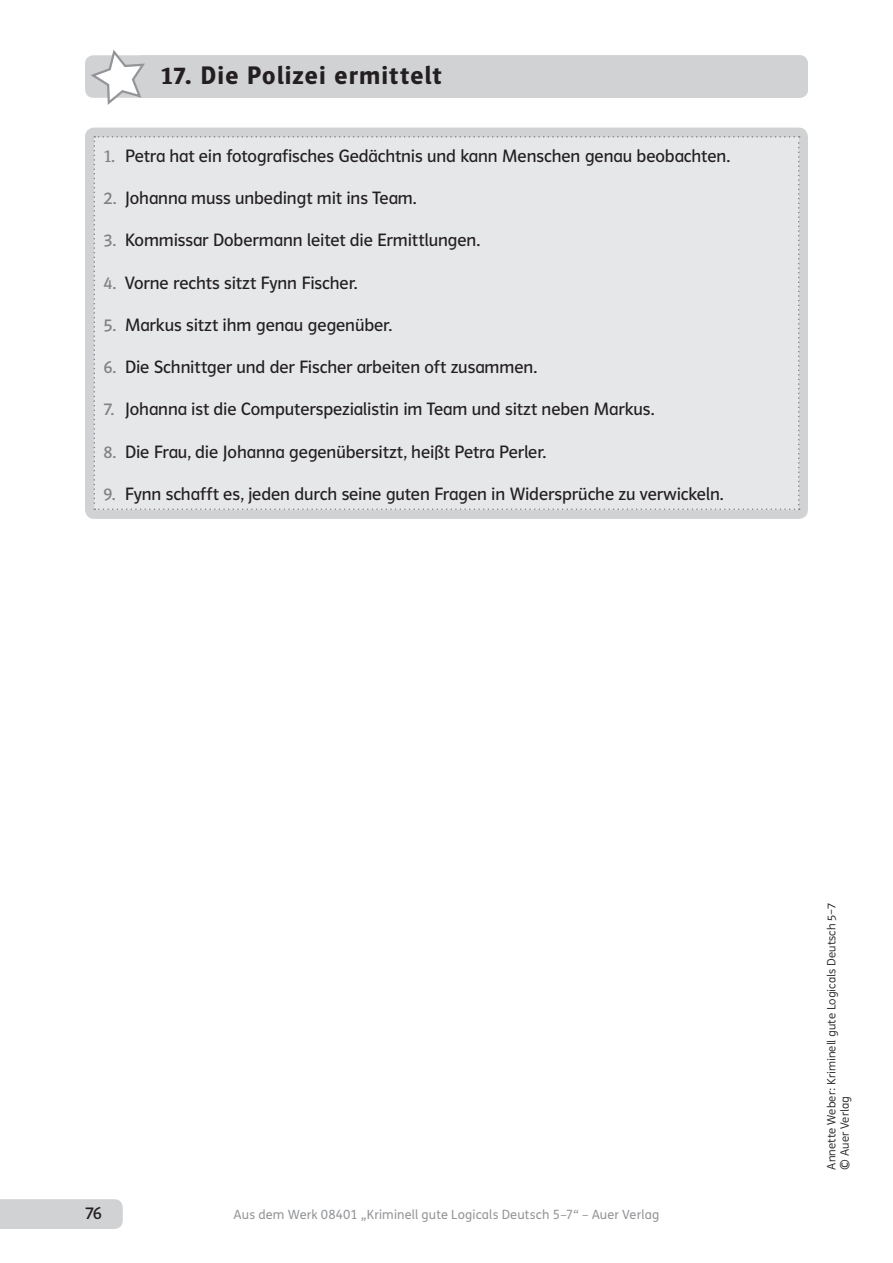
<style>
.page{position:relative;width:893px;height:1263px;background:#fff}
.page>*{position:absolute;margin:0;border:0;box-sizing:border-box;transform-origin:0 0}
.t1{font:25.5px "Polo Basis Hfett";letter-spacing:.045em;color:#231f20}
.t2{font:18px "Polo Basis Buch";letter-spacing:-.005em;color:#231f20}
.t3{font:12.75px "FS Klett";letter-spacing:.01em;color:#939598}
.t4{font:12px/13.5px "Polo Basis Leicht";letter-spacing:.01em;color:#231f20}
.s1{color:#808285}
</style>
<div class="page">
<div style="left:0;top:1199px;width:123px;height:30px;background:#d1d2d4"></div>
<svg style="left:88px;top:49px;width:720px;height:56px"></svg>
<div style="left:86px;top:128px;width:721px;height:390px;background:#d1d2d4;border-radius:9px"></div>
<div style="left:93px;top:136px;width:707px;height:374px;background:#e6e7e9"></div>
<div style="left:85px;top:128px;width:723px;height:391px;border:2px solid #d1d2d4;border-radius:9px"></div>
<h1 class="t1" style="left:162px;top:61px;width:282px">17. Die Polizei ermittelt</h1>
<p class="t2" style="left:104px;top:146px;width:628px"><span class="s1">1.</span> Petra hat ein fotografisches Gedächtnis und kann Menschen genau beobachten.</p>
<p class="t2" style="left:104px;top:188px;width:315px"><span class="s1">2.</span> Johanna muss unbedingt mit ins Team.</p>
<p class="t2" style="left:104px;top:231px;width:378px"><span class="s1">3.</span> Kommissar Dobermann leitet die Ermittlungen.</p>
<p class="t2" style="left:104px;top:273px;width:255px"><span class="s1">4.</span> Vorne rechts sitzt Fynn Fischer.</p>
<p class="t2" style="left:104px;top:315px;width:290px"><span class="s1">5.</span> Markus sitzt ihm genau gegenüber.</p>
<p class="t2" style="left:104px;top:357px;width:435px"><span class="s1">6.</span> Die Schnittger und der Fischer arbeiten oft zusammen.</p>
<p class="t2" style="left:104px;top:400px;width:552px"><span class="s1">7.</span> Johanna ist die Computerspezialistin im Team und sitzt neben Markus.</p>
<p class="t2" style="left:104px;top:442px;width:444px"><span class="s1">8.</span> Die Frau, die Johanna gegenübersitzt, heißt Petra Perler.</p>
<p class="t2" style="left:104px;top:484px;width:622px"><span class="s1">9.</span> Fynn schafft es, jeden durch seine guten Fragen in Widersprüche zu verwickeln.</p>
<p class="t2" style="left:85px;top:1203px;width:18px">76</p>
<p class="t3" style="left:234px;top:1206px;width:427px">Aus dem Werk 08401 „Kriminell gute Logicals Deutsch 5–7“ – Auer Verlag</p>
<p class="t4" style="left:825px;top:1169px;width:267px;rotate:-90deg">Annette Weber: Kriminell gute Logicals Deutsch 5–7 © Auer Verlag</p>
</div>
